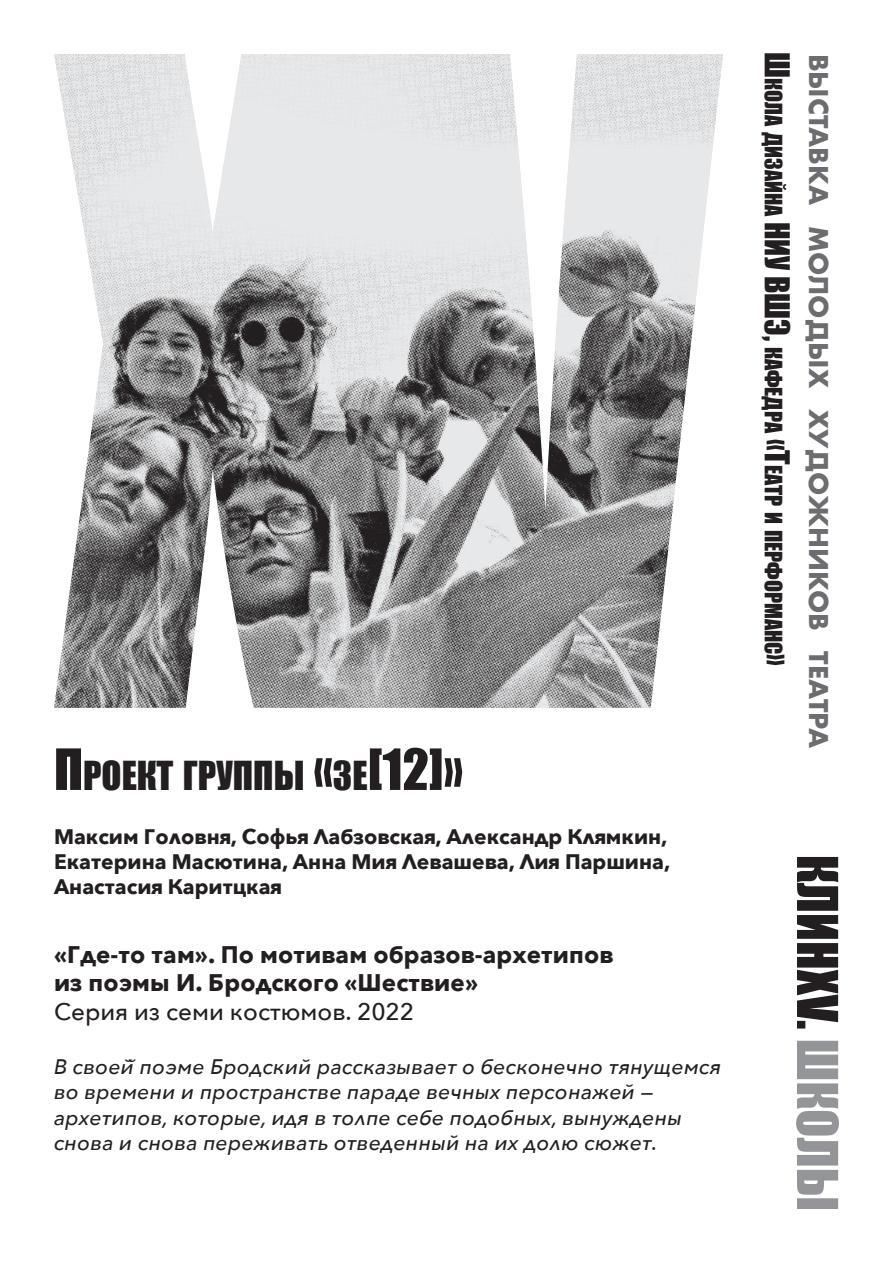
<style>
.page{position:relative;width:893px;height:1263px;background:#fff}
.page>*{position:absolute;margin:0;border:0;box-sizing:border-box;transform-origin:0 0}
.t1{font:36.75px "Impact";color:#231f20}
.t2{font:700 25.2px "Futura";color:#6c6d70}
.t3{font:700 24px/28.8px "Avenir Next";letter-spacing:.005em;color:#231f20}
.t4{font:500 24px "Avenir Next";color:#231f20}
.t5{font:22.05px "Impact";color:#231f20}
.t6{font:italic 500 21px/25.2px "Avenir Next";letter-spacing:.005em;color:#231f20}
.t7{font:700 21px/25.2px "Avenir Next";color:#231f20}
.s1{font-size:52.5px}
.s2{font-size:31.5px}
</style>
<div class="page">
<img style="left:54px;top:54px;width:669px;height:654px">
<svg style="left:796px;top:1041px;width:43px;height:168px"></svg>
<svg style="left:797px;top:857px;width:41px;height:171px"></svg>
<h1 class="t1" style="left:54px;top:747px;width:411px"><span class="s1">П</span>роект группы <span class="s1">«</span>зе<span class="s1">[12]»</span></h1>
<p class="t7" style="left:54px;top:824px;width:618px">Максим Головня, Софья Лабзовская, Александр Клямкин,<br>Екатерина Масютина, Анна Мия Левашева, Лия Паршина,<br>Анастасия Каритцкая</p>
<p class="t3" style="left:54px;top:939px;width:561px">«Где-то там». По мотивам образов-архетипов из поэмы И. Бродского «Шествие»</p>
<p class="t4" style="left:54px;top:991px;width:362px">Серия из семи костюмов. 2022</p>
<p class="t6" style="left:54px;top:1053px;width:669px">В своей̆поэме Бродский рассказывает о бесконечно тянущемся во времени и пространстве параде вечных персонажей — архетипов, которые, идя в толпе себе подобных, вынуждены снова и снова переживать отведенный на их долю сюжет.</p>
<p class="t5" style="left:790px;top:52px;width:615px;rotate:90deg"><span class="s2">Ш</span>кола дизайна <span class="s2">НИУ ВШЭ,</span> кафедра <span class="s2">«Т</span>еатр и перформанс<span class="s2">»</span></p>
<p class="t2" style="left:837px;top:54px;width:696px;rotate:90deg">выставка молодых художников театра</p>
</div>
